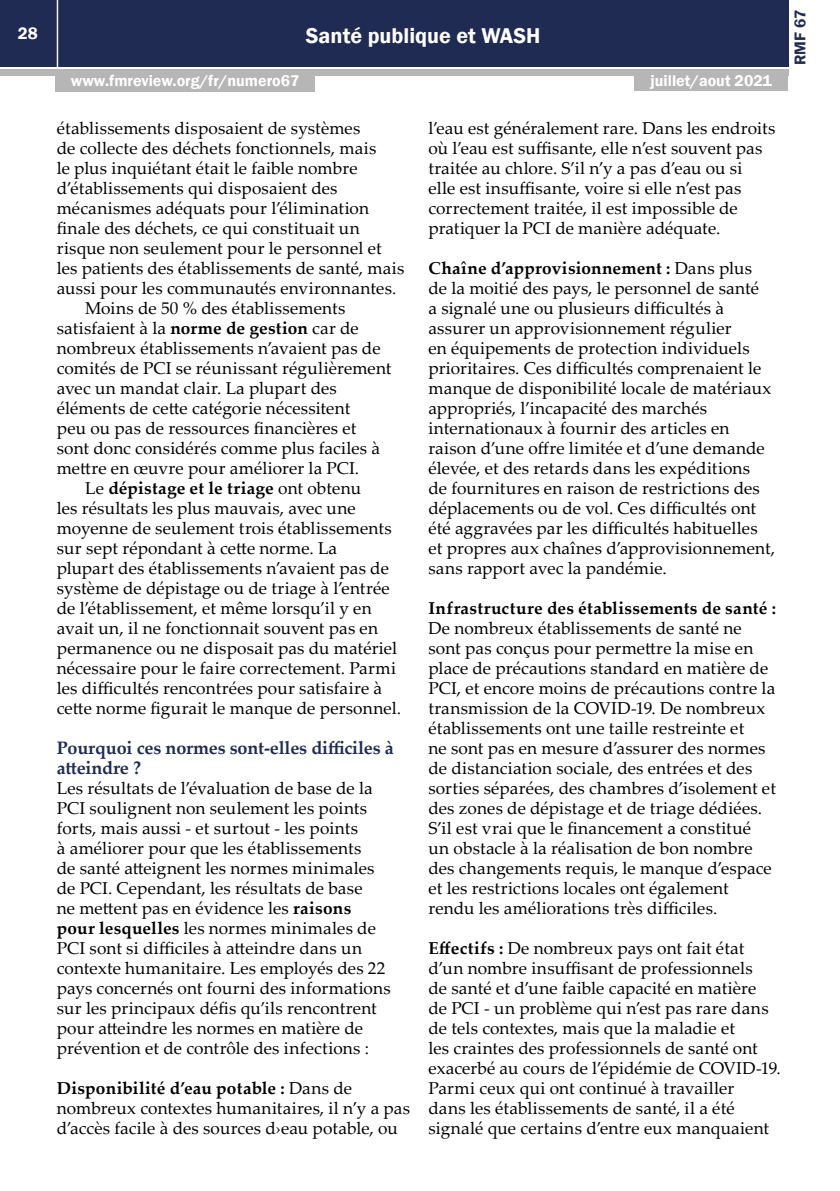
<style>
.page{position:relative;width:840px;height:1191px;background:#fff}
.page>*{position:absolute;margin:0;border:0;box-sizing:border-box;transform-origin:0 0}
.t1{font:600 22px "Franklin Gothic";color:#fff}
.t2{font:700 18px/20px "Palatino Linotype";letter-spacing:-.01em;color:#202b53}
.t3{font:17.2px/20px "Palatino Linotype";letter-spacing:.01em;color:#000}
.t4{font:700 17.2px "Palatino Linotype";letter-spacing:.015em;color:#000}
.t5{font:600 17px "Franklin Gothic";color:#fff}
.t6{font:600 16px "Franklin Gothic";color:#fff}
.t7{font:600 16px "Franklin Gothic";color:#202b53}
.s1{font-weight:700}
.s2{font-weight:400}
</style>
<div class="page">
<div style="left:0;top:0;width:787px;height:66px;background:#202b53"></div>
<div style="left:0;top:69px;width:787px;height:6px;background:#b6b6b6"></div>
<hr style="left:57px;top:0;width:1px;height:67px;background:#fff">
<div style="left:634px;top:73px;width:153px;height:18px;background:#b6b6b6"></div>
<div style="left:55px;top:74px;width:260px;height:18px;background:#b6b6b6"></div>
<p class="t5" style="left:18px;top:23px;width:21px">28</p>
<p class="t1" style="left:306px;top:22px;width:236px">Santé publique et WASH</p>
<p class="t6" style="left:71px;top:71px;width:230px">www.fmreview.org/fr/numero67</p>
<p class="t6" style="left:650px;top:71px;width:123px">juillet/aout 2021</p>
<p class="t3" style="left:57px;top:117px;width:305px">établissements disposaient de systèmes</p>
<p class="t3" style="left:57px;top:137px;width:321px">de collecte des déchets fonctionnels, mais</p>
<p class="t3" style="left:57px;top:157px;width:302px">le plus inquiétant était le faible nombre</p>
<p class="t3" style="left:57px;top:177px;width:282px">d’établissements qui disposaient des</p>
<p class="t3" style="left:57px;top:197px;width:314px">mécanismes adéquats pour l’élimination</p>
<p class="t3" style="left:57px;top:217px;width:304px">finale des déchets, ce qui constituait un</p>
<p class="t3" style="left:57px;top:237px;width:326px">risque non seulement pour le personnel et</p>
<p class="t3" style="left:57px;top:257px;width:349px">les patients des établissements de santé, mais</p>
<p class="t3" style="left:57px;top:277px;width:341px">aussi pour les communautés environnantes.</p>
<p class="t3" style="left:85px;top:297px;width:261px">Moins de 50 % des établissements</p>
<p class="t3" style="left:57px;top:317px;width:303px">satisfaient à la <span class="s1">norme de gestion</span> car de</p>
<p class="t3" style="left:57px;top:337px;width:325px">nombreux établissements n’avaient pas de</p>
<p class="t3" style="left:57px;top:357px;width:336px">comités de PCI se réunissant régulièrement</p>
<p class="t3" style="left:57px;top:377px;width:281px">avec un mandat clair. La plupart des</p>
<p class="t3" style="left:57px;top:397px;width:295px">éléments de cette catégorie nécessitent</p>
<p class="t3" style="left:57px;top:417px;width:301px">peu ou pas de ressources financières et</p>
<p class="t3" style="left:57px;top:437px;width:325px">sont donc considérés comme plus faciles à</p>
<p class="t3" style="left:57px;top:457px;width:304px">mettre en œuvre pour améliorer la PCI.</p>
<p class="t4" style="left:85px;top:476px;width:277px"><span class="s2">Le</span> dépistage et le triage <span class="s2">ont obtenu</span></p>
<p class="t3" style="left:57px;top:497px;width:300px">les résultats les plus mauvais, avec une</p>
<p class="t3" style="left:57px;top:517px;width:336px">moyenne de seulement trois établissements</p>
<p class="t3" style="left:57px;top:537px;width:282px">sur sept répondant à cette norme. La</p>
<p class="t3" style="left:57px;top:557px;width:333px">plupart des établissements n’avaient pas de</p>
<p class="t3" style="left:57px;top:577px;width:334px">système de dépistage ou de triage à l’entrée</p>
<p class="t3" style="left:57px;top:597px;width:316px">de l’établissement, et même lorsqu’il y en</p>
<p class="t3" style="left:57px;top:617px;width:323px">avait un, il ne fonctionnait souvent pas en</p>
<p class="t3" style="left:57px;top:637px;width:342px">permanence ou ne disposait pas du matériel</p>
<p class="t3" style="left:57px;top:657px;width:340px">nécessaire pour le faire correctement. Parmi</p>
<p class="t3" style="left:57px;top:677px;width:327px">les difficultés rencontrées pour satisfaire à</p>
<p class="t3" style="left:57px;top:697px;width:345px">cette norme figurait le manque de personnel.</p>
<p class="t2" style="left:57px;top:737px;width:338px">Pourquoi ces normes sont-elles difficiles à atteindre ?</p>
<p class="t3" style="left:57px;top:777px;width:335px">Les résultats de l’évaluation de base de la PCI soulignent non seulement les points forts, mais aussi - et surtout - les points<br>à améliorer pour que les établissements<br>de santé atteignent les normes minimales de PCI. Cependant, les résultats de base<br>ne mettent pas en évidence les <span class="s1">raisons pour lesquelles</span> les normes minimales de PCI sont si difficiles à atteindre dans un contexte humanitaire. Les employés des 22 pays concernés ont fourni des informations sur les principaux défis qu’ils rencontrent pour atteindre les normes en matière de prévention et de contrôle des infections :</p>
<p class="t3" style="left:57px;top:1077px;width:355px"><span class="s1">Disponibilité d’eau potable :</span> Dans de nombreux contextes humanitaires, il n’y a pas d’accès facile à des sources d›eau potable, ou</p>
<p class="t3" style="left:428px;top:117px;width:348px">l’eau est généralement rare. Dans les endroits où l’eau est suffisante, elle n’est souvent pas traitée au chlore. S’il n’y a pas d’eau ou si<br>elle est insuffisante, voire si elle n’est pas correctement traitée, il est impossible de pratiquer la PCI de manière adéquate.</p>
<p class="t3" style="left:428px;top:257px;width:348px"><span class="s1">Chaîne d’approvisionnement :</span> Dans plus<br>de la moitié des pays, le personnel de santé<br>a signalé une ou plusieurs difficultés à assurer un approvisionnement régulier<br>en équipements de protection individuels prioritaires. Ces difficultés comprenaient le manque de disponibilité locale de matériaux appropriés, l’incapacité des marchés internationaux à fournir des articles en raison d’une offre limitée et d’une demande élevée, et des retards dans les expéditions<br>de fournitures en raison de restrictions des déplacements ou de vol. Ces difficultés ont été aggravées par les difficultés habituelles et propres aux chaînes d’approvisionnement, sans rapport avec la pandémie.</p>
<p class="t4" style="left:428px;top:596px;width:349px">Infrastructure des établissements de santé :</p>
<p class="t3" style="left:428px;top:617px;width:349px">De nombreux établissements de santé ne sont pas conçus pour permettre la mise en place de précautions standard en matière de PCI, et encore moins de précautions contre la transmission de la COVID-19. De nombreux établissements ont une taille restreinte et<br>ne sont pas en mesure d’assurer des normes de distanciation sociale, des entrées et des sorties séparées, des chambres d’isolement et des zones de dépistage et de triage dédiées.<br>S’il est vrai que le financement a constitué un obstacle à la réalisation de bon nombre des changements requis, le manque d’espace et les restrictions locales ont également rendu les améliorations très difficiles.</p>
<p class="t3" style="left:428px;top:937px;width:354px"><span class="s1">Effectifs :</span> De nombreux pays ont fait état d’un nombre insuffisant de professionnels<br>de santé et d’une faible capacité en matière<br>de PCI - un problème qui n’est pas rare dans de tels contextes, mais que la maladie et<br>les craintes des professionnels de santé ont exacerbé au cours de l’épidémie de COVID-19.<br>Parmi ceux qui ont continué à travailler<br>dans les établissements de santé, il a été signalé que certains d’entre eux manquaient</p>
<p class="t7" style="left:789px;top:65px;width:57px;rotate:-90deg">RMF 67</p>
</div>
